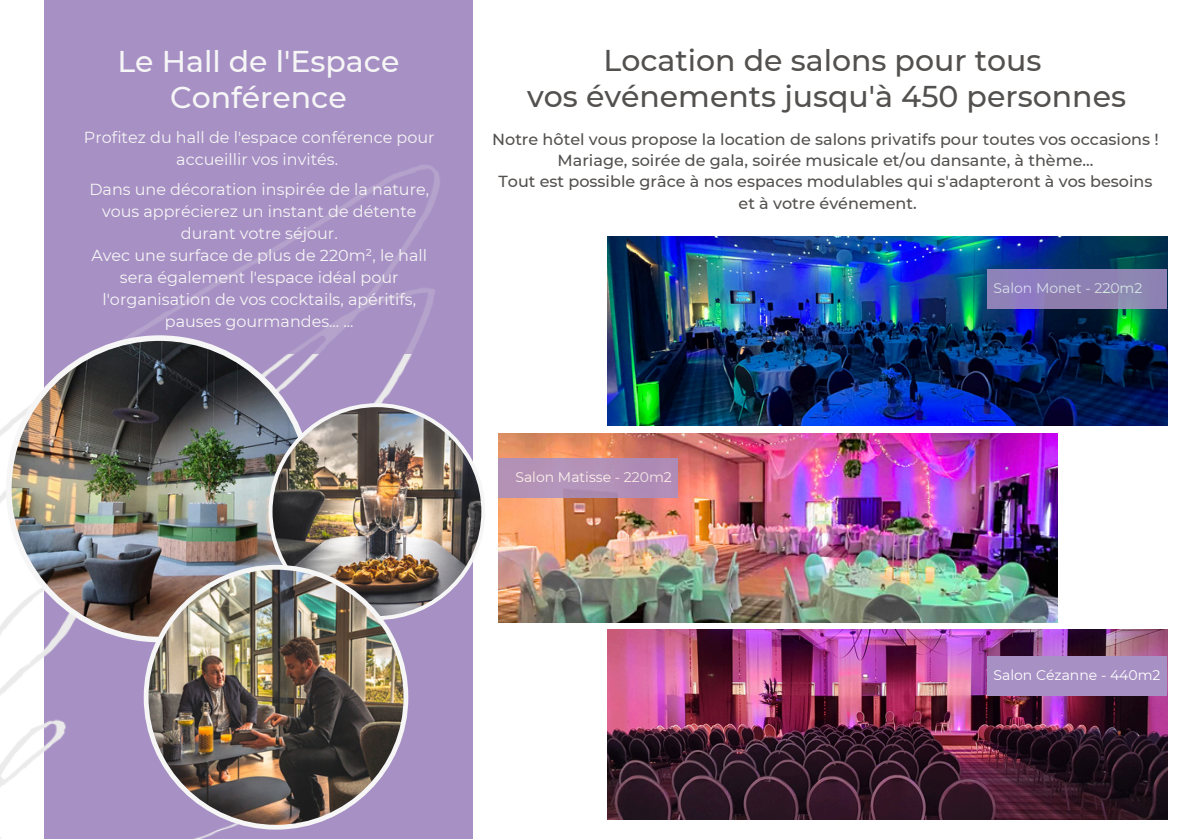
<style>
.page{position:relative;width:1191px;height:839px;background:#fff}
.page>*{position:absolute;margin:0;border:0;box-sizing:border-box;transform-origin:0 0}
.t1{font:500 30px/36px "Montserrat";color:#53514f;text-align:center}
.t2{font:500 30px/36px "Montserrat";color:#f6f6f6;text-align:center}
.t3{font:16px/22px "Montserrat";color:#f6f6f6;text-align:center}
.t4{font:500 16px/21.4px "Montserrat";color:#53514f;text-align:center}
.t5{font:14px "Montserrat";color:#fff}
</style>
<div class="page">
<img style="left:0;top:0;width:618px;height:838px">
<img style="left:608px;top:236px;width:559px;height:189px">
<div style="left:988px;top:269px;width:179px;height:40px;background:linear-gradient(to right,#8e7dbc,#8d85ae)"></div>
<img style="left:498px;top:433px;width:560px;height:189px">
<div style="left:498px;top:457px;width:180px;height:40px;background:#b391b6"></div>
<img style="left:608px;top:630px;width:559px;height:189px">
<div style="left:988px;top:656px;width:179px;height:40px;background:#a790c4"></div>
<div style="left:65px;top:88px;width:397px;height:266px;background:#a790c4"></div>
<img style="left:6px;top:335px;width:307px;height:307px">
<img style="left:269px;top:403px;width:216px;height:217px">
<img style="left:144px;top:565px;width:264px;height:264px">
<h2 class="t2" style="left:117px;top:43px;width:283px">Le Hall de l'Espace<br>Conférence</h2>
<p class="t3" style="left:84px;top:126px;width:352px">Profitez du hall de l'espace conférence pour accueillir vos invités.</p>
<p class="t3" style="left:89px;top:178px;width:341px">Dans une décoration inspirée de la nature, vous apprécierez un instant de détente durant votre séjour.<br>Avec une surface de plus de 220m², le hall sera également l'espace idéal pour l'organisation de vos cocktails, apéritifs, pauses gourmandes... ...</p>
<p class="t1" style="left:527px;top:42px;width:600px">Location de salons pour tous<br>vos événements jusqu'à 450 personnes</p>
<p class="t4" style="left:492px;top:128px;width:668px">Notre hôtel vous propose la location de salons privatifs pour toutes vos occasions !<br>Mariage, soirée de gala, soirée musicale et/ou dansante, à thème...<br>Tout est possible grâce à nos espaces modulables qui s'adapteront à vos besoins et à votre événement.</p>
<p class="t5" style="left:515px;top:468px;width:158px">Salon Matisse - 220m2</p>
<p class="t5" style="left:994px;top:280px;width:150px">Salon Monet - 220m2</p>
<p class="t5" style="left:994px;top:666px;width:169px">Salon Cézanne - 440m2</p>
</div>
